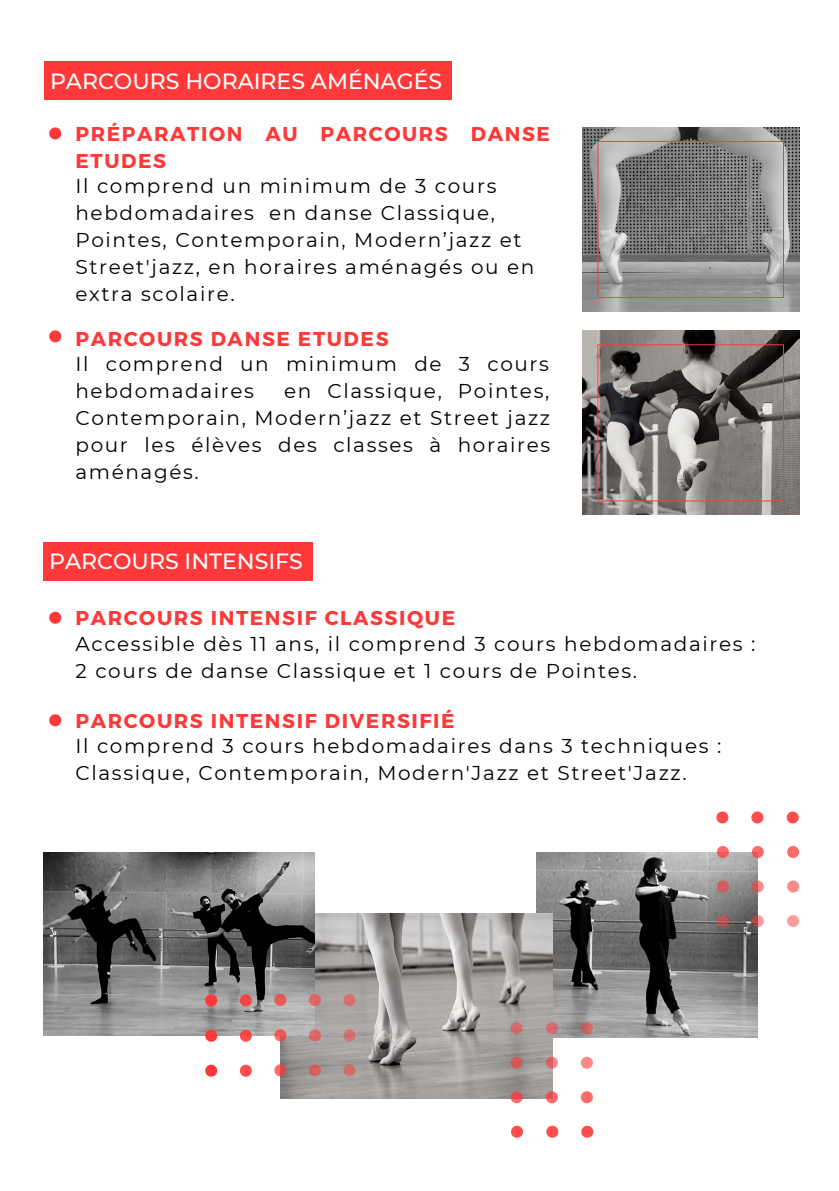
<style>
.page{position:relative;width:839px;height:1191px;background:#fff}
.page>*{position:absolute;margin:0;border:0;box-sizing:border-box;transform-origin:0 0}
.t1{font:500 22px "Montserrat";color:#fff}
.t2{font:20px/27px "Montserrat";letter-spacing:.08em;color:#000}
.t3{font:700 20px/27px "Montserrat";letter-spacing:.08em;color:#ff3939}
</style>
<div class="page">
<svg style="left:49px;top:127px;width:12px;height:12px"></svg>
<svg style="left:49px;top:330px;width:12px;height:12px"></svg>
<svg style="left:49px;top:714px;width:12px;height:12px"></svg>
<svg style="left:49px;top:612px;width:12px;height:12px"></svg>
<div style="left:44px;top:542px;width:269px;height:39px;background:#ff3939"></div>
<div style="left:44px;top:61px;width:407px;height:39px;background:#ff3939"></div>
<img style="left:582px;top:330px;width:217px;height:185px">
<svg style="left:597px;top:344px;width:187px;height:157px;background:#7e7674"></svg>
<img style="left:582px;top:127px;width:217px;height:185px">
<svg style="left:597px;top:141px;width:187px;height:157px;background:#8a8585"></svg>
<img style="left:536px;top:853px;width:221px;height:184px">
<img style="left:280px;top:914px;width:272px;height:184px">
<img style="left:44px;top:853px;width:270px;height:183px">
<svg style="left:581px;top:1126px;width:12px;height:12px"></svg>
<svg style="left:546px;top:1126px;width:12px;height:12px"></svg>
<svg style="left:511px;top:1126px;width:12px;height:12px"></svg>
<svg style="left:581px;top:1091px;width:12px;height:12px"></svg>
<svg style="left:546px;top:1091px;width:12px;height:12px"></svg>
<svg style="left:510px;top:1091px;width:12px;height:12px"></svg>
<svg style="left:581px;top:1057px;width:12px;height:12px"></svg>
<svg style="left:546px;top:1057px;width:12px;height:12px"></svg>
<svg style="left:510px;top:1057px;width:12px;height:12px"></svg>
<svg style="left:581px;top:1022px;width:12px;height:12px"></svg>
<svg style="left:546px;top:1022px;width:12px;height:12px"></svg>
<svg style="left:510px;top:1022px;width:12px;height:12px"></svg>
<svg style="left:205px;top:1065px;width:12px;height:12px"></svg>
<svg style="left:205px;top:1030px;width:12px;height:12px"></svg>
<svg style="left:205px;top:994px;width:12px;height:12px"></svg>
<svg style="left:240px;top:1065px;width:12px;height:12px"></svg>
<svg style="left:240px;top:1030px;width:12px;height:12px"></svg>
<svg style="left:240px;top:994px;width:12px;height:12px"></svg>
<svg style="left:274px;top:1064px;width:12px;height:12px"></svg>
<svg style="left:274px;top:1029px;width:12px;height:12px"></svg>
<svg style="left:274px;top:994px;width:12px;height:12px"></svg>
<svg style="left:309px;top:1064px;width:12px;height:12px"></svg>
<svg style="left:309px;top:1029px;width:12px;height:12px"></svg>
<svg style="left:309px;top:994px;width:12px;height:12px"></svg>
<svg style="left:343px;top:1064px;width:12px;height:12px"></svg>
<svg style="left:343px;top:1029px;width:12px;height:12px"></svg>
<svg style="left:343px;top:994px;width:12px;height:12px"></svg>
<svg style="left:716px;top:811px;width:12px;height:12px"></svg>
<svg style="left:751px;top:811px;width:12px;height:12px"></svg>
<svg style="left:786px;top:811px;width:12px;height:12px"></svg>
<svg style="left:716px;top:846px;width:12px;height:12px"></svg>
<svg style="left:751px;top:846px;width:12px;height:12px"></svg>
<svg style="left:787px;top:846px;width:12px;height:12px"></svg>
<svg style="left:716px;top:881px;width:12px;height:12px"></svg>
<svg style="left:751px;top:881px;width:12px;height:12px"></svg>
<svg style="left:787px;top:881px;width:12px;height:12px"></svg>
<svg style="left:716px;top:915px;width:12px;height:12px"></svg>
<svg style="left:751px;top:915px;width:12px;height:12px"></svg>
<svg style="left:787px;top:915px;width:12px;height:12px"></svg>
<p class="t1" style="left:50px;top:68px;width:393px">PARCOURS HORAIRES AMÉNAGÉS</p>
<p class="t3" style="left:75px;top:119px;width:476px">PRÉPARATION AU PARCOURS DANSE<br>ETUDES</p>
<p class="t2" style="left:75px;top:173px;width:460px">Il comprend un minimum de 3 cours hebdomadaires en danse Classique, Pointes, Contemporain, Modern’jazz et Street'jazz, en horaires aménagés ou en extra scolaire.</p>
<p class="t3" style="left:75px;top:324px;width:314px">PARCOURS DANSE ETUDES</p>
<p class="t2" style="left:75px;top:350px;width:475px">Il comprend un minimum de 3 cours hebdomadaires</p>
<p class="t2" style="left:75px;top:377px;width:476px;text-align:justify;text-indent:209px">en Classique, Pointes, Contemporain, Modern’jazz et Street jazz pour les élèves des classes à horaires aménagés.</p>
<p class="t1" style="left:49px;top:548px;width:255px">PARCOURS INTENSIFS</p>
<p class="t3" style="left:75px;top:604px;width:381px">PARCOURS INTENSIF CLASSIQUE</p>
<p class="t2" style="left:75px;top:630px;width:681px">Accessible dès 11 ans, il comprend 3 cours hebdomadaires :</p>
<p class="t2" style="left:75px;top:657px;width:563px">2 cours de danse Classique et 1 cours de Pointes.</p>
<p class="t3" style="left:75px;top:706px;width:381px">PARCOURS INTENSIF DIVERSIFIÉ</p>
<p class="t2" style="left:75px;top:733px;width:647px">Il comprend 3 cours hebdomadaires dans 3 techniques :<br>Classique, Contemporain, Modern'Jazz et Street'Jazz.</p>
</div>
